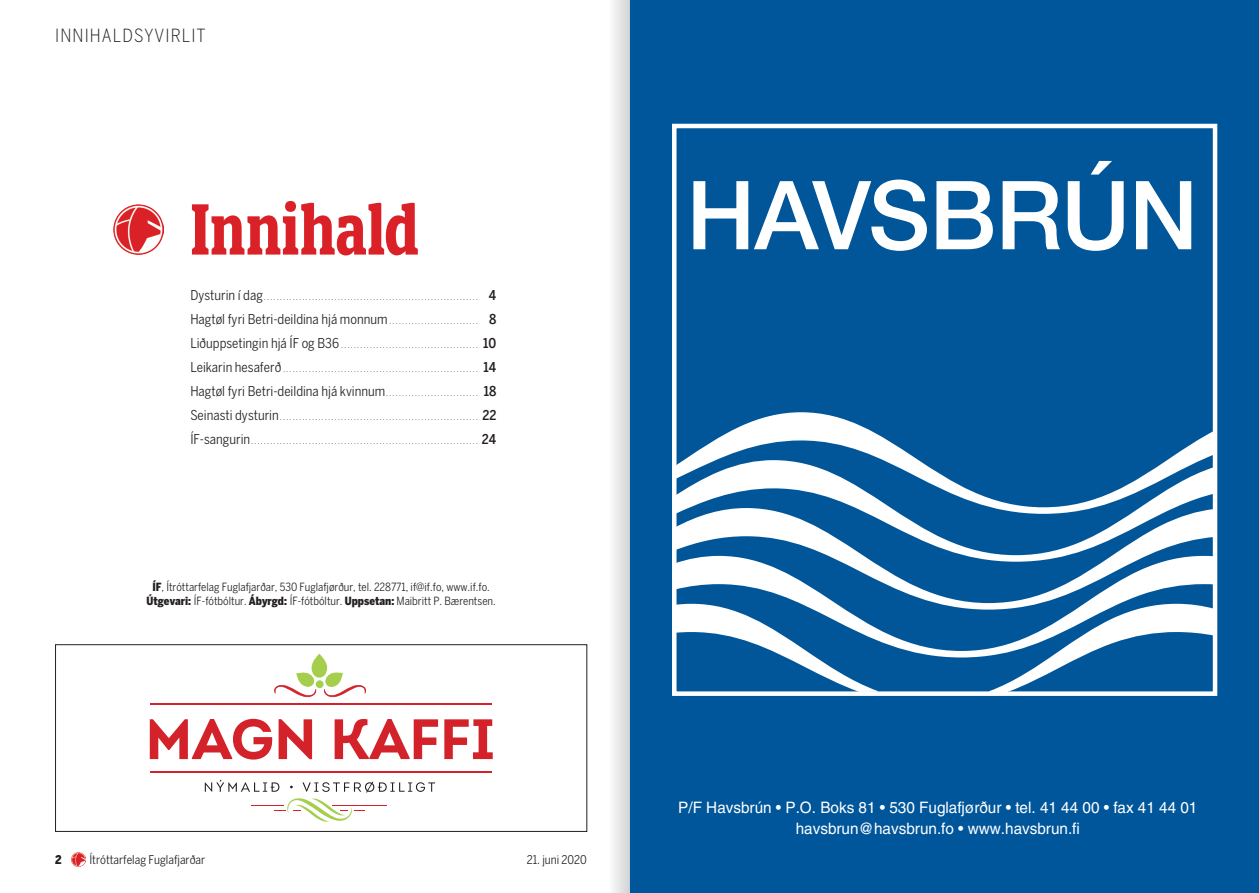
<style>
.page{position:relative;width:1259px;height:893px;background:#fff}
.page>*{position:absolute;margin:0;border:0;box-sizing:border-box;transform-origin:0 0}
.Tabel_tal_bold{font:700 75px "Berlingske Slab Display";letter-spacing:.005em;color:#da2128}
.Rubrik{font:300 18px "Benton Sans Cond";letter-spacing:.06em;color:#231f20}
.Tabel_tal_bold-2{font:15.75px "Helvetica LT Std";color:#fff}
.Breyðtekstur{font:13.5px "Benton Sans Cond";color:#231f20}
.t1{font:12px "Benton Sans Cond";color:#231f20}
.t2{font:900 12px "Benton Sans Cond";color:#231f20}
.Kolofon{font:11.25px "Benton Sans Cond";color:#231f20}
.Breyðtekstur-2{font:7.5px "Benton Sans Cond";color:#231f20}
.s1{font-size:13.5px}
.s2{font-weight:500;font-size:13.5px}
.s3{font-size:7.5px}
.s4{font-weight:500}
.s5{font-weight:900}
</style>
<div class="page">
<img style="left:71px;top:852px;width:15px;height:14px">
<div style="left:55px;top:644px;width:532px;height:188px;border:1px solid #231f20"></div>
<div style="left:629px;top:0;width:630px;height:893px;background:#00569b"></div>
<svg style="left:684px;top:412px;width:528px;height:48px"></svg>
<svg style="left:677px;top:460px;width:535px;height:48px"></svg>
<svg style="left:677px;top:508px;width:535px;height:48px"></svg>
<svg style="left:677px;top:556px;width:535px;height:101px"></svg>
<svg style="left:989px;top:604px;width:223px;height:87px"></svg>
<svg style="left:677px;top:604px;width:200px;height:87px"></svg>
<svg style="left:693px;top:181px;width:55px;height:68px"></svg>
<svg style="left:754px;top:180px;width:173px;height:71px"></svg>
<svg style="left:936px;top:181px;width:57px;height:68px"></svg>
<svg style="left:1002px;top:181px;width:58px;height:68px"></svg>
<svg style="left:1067px;top:161px;width:56px;height:90px"></svg>
<svg style="left:1136px;top:181px;width:55px;height:68px"></svg>
<div style="left:672px;top:124px;width:545px;height:572px;border:4px solid #fff"></div>
<svg style="left:613px;top:0;width:16px;height:893px"></svg>
<svg style="left:150px;top:719px;width:122px;height:41px"></svg>
<svg style="left:279px;top:719px;width:33px;height:40px"></svg>
<svg style="left:335px;top:719px;width:103px;height:40px"></svg>
<svg style="left:444px;top:719px;width:49px;height:40px"></svg>
<svg style="left:274px;top:654px;width:92px;height:43px"></svg>
<div style="left:316px;top:680px;width:7px;height:8px;background:#a4ce4c;border-radius:50%"></div>
<hr style="left:150px;top:703px;width:341px;height:2px;background:#d32229">
<svg style="left:205px;top:780px;width:230px;height:42px"></svg>
<hr style="left:150px;top:771px;width:341px;height:2px;background:#d32229">
<img style="left:113px;top:204px;width:50px;height:51px">
<p class="Rubrik" style="left:55px;top:25px;width:152px">INNIHALDSYVIRLIT</p>
<p class="Tabel_tal_bold" style="left:190px;top:174px;width:230px">Innihald</p>
<p class="Breyðtekstur-2" style="left:190px;top:293px;width:308px"><span class="s1">Dysturin í dag</span> . . . . . . . . . . . . . . . . . . . . . . . . . . . . . . . . . . . . . . . . . . . . . . . . . . . . . . . . . . . . . . . . . . . <span class="s2">4</span></p>
<p class="Breyðtekstur" style="left:190px;top:311px;width:308px">Hagtøl fyri Betri-deildina hjá monnum <span class="s3">. . . . . . . . . . . . . . . . . . . . . . . . . . . .</span> <span class="s4">8</span></p>
<p class="Breyðtekstur-2" style="left:190px;top:341px;width:308px"><span class="s1">Liðuppsetingin hjá ÍF og B36</span> . . . . . . . . . . . . . . . . . . . . . . . . . . . . . . . . . . . . . . . . . . . <span class="s2">10</span></p>
<p class="Breyðtekstur-2" style="left:190px;top:365px;width:308px"><span class="s1">Leikarin hesaferð</span> . . . . . . . . . . . . . . . . . . . . . . . . . . . . . . . . . . . . . . . . . . . . . . . . . . . . . . . . . . . . . <span class="s2">14</span></p>
<p class="Breyðtekstur" style="left:190px;top:383px;width:308px">Hagtøl fyri Betri-deildina hjá kvinnum <span class="s3">. . . . . . . . . . . . . . . . . . . . . . . . . . . . .</span> <span class="s4">18</span></p>
<p class="Breyðtekstur-2" style="left:190px;top:413px;width:308px"><span class="s1">Seinasti dysturin</span> . . . . . . . . . . . . . . . . . . . . . . . . . . . . . . . . . . . . . . . . . . . . . . . . . . . . . . . . . . . . . . <span class="s2">22</span></p>
<p class="Breyðtekstur-2" style="left:190px;top:437px;width:308px"><span class="s1">ÍF-sangurin</span> . . . . . . . . . . . . . . . . . . . . . . . . . . . . . . . . . . . . . . . . . . . . . . . . . . . . . . . . . . . . . . . . . . . . . . . <span class="s2">24</span></p>
<p class="Kolofon" style="left:152px;top:581px;width:337px"><span class="s5">ÍF</span>, Ítróttarfelag Fuglafjarðar, 530 Fuglafjørður, tel. 228771, if@if.fo, www. if.fo.</p>
<p class="Kolofon" style="left:147px;top:594px;width:349px"><span class="s5">Útgevari:</span> ÍF-fótbóltur. <span class="s5">Ábyrgd:</span> ÍF-fótbóltur. <span class="s5">Uppsetan:</span> Maibritt P. Bærentsen.</p>
<h3 class="t2" style="left:55px;top:852px;width:8px">2</h3>
<h3 class="t1" style="left:89px;top:852px;width:117px">Ítróttarfelag Fuglafjarðar</h3>
<h3 class="t1" style="left:527px;top:853px;width:62px">21. juni 2020</h3>
<p class="Tabel_tal_bold-2" style="left:678px;top:799px;width:521px">P/F Havsbrún • P.O. Boks 81 • 530 Fuglafjørður • tel. 41 44 00 • fax 41 44 01</p>
<p class="Tabel_tal_bold-2" style="left:796px;top:820px;width:286px">havsbrun@havsbrun.fo • www.havsbrun.fi</p>
</div>
